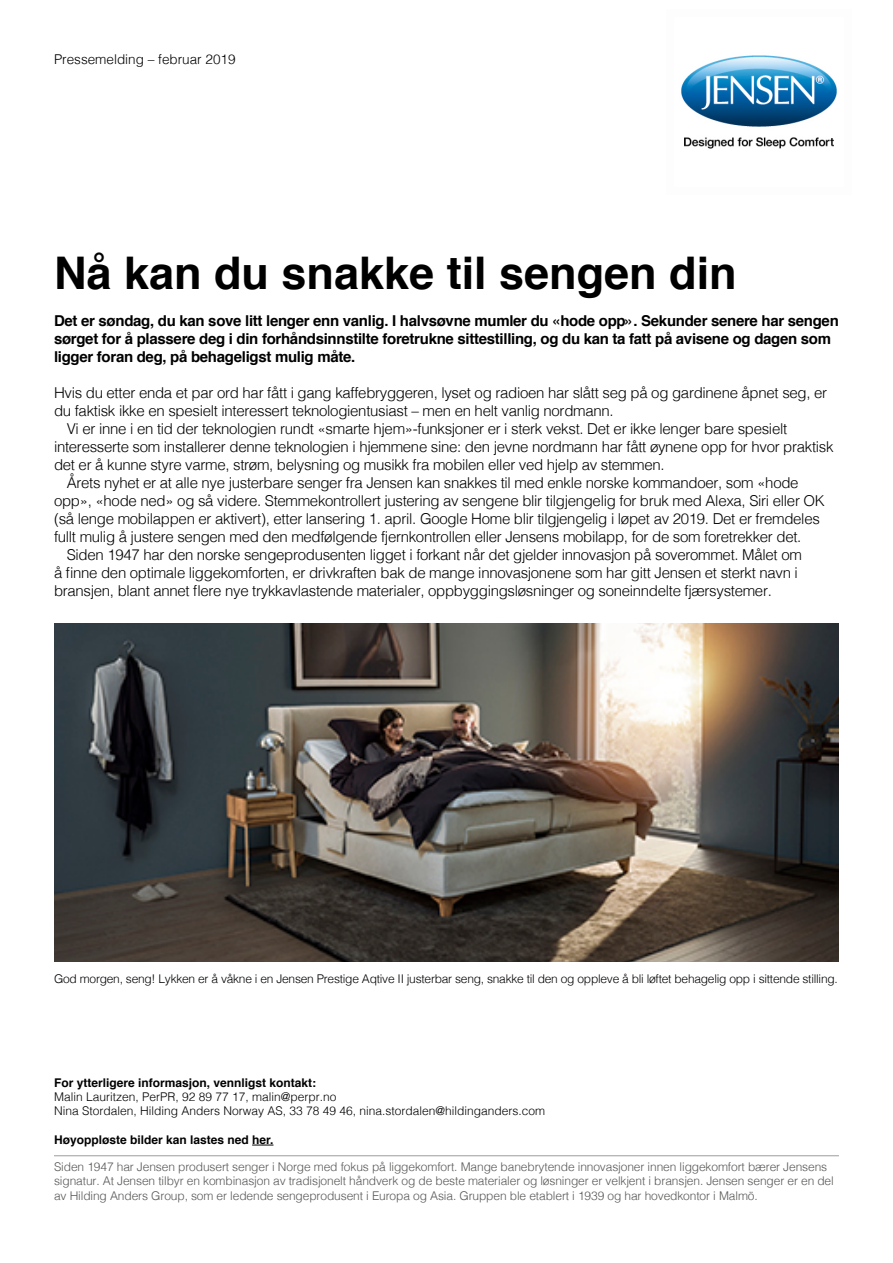
<style>
.page{position:relative;width:893px;height:1263px;background:#fff}
.page>*{position:absolute;margin:0;border:0;box-sizing:border-box;transform-origin:0 0}
.t1{font:700 45px "Helvetica";color:#000}
.t2{font:300 15px "Helvetica";letter-spacing:-.02em;color:#000}
.t3{font:700 15px/18px "Helvetica";letter-spacing:-.02em;color:#000}
.t4{font:300 13.5px "Helvetica";color:#000}
.t5{font:300 12px/14.4px "Helvetica";letter-spacing:-.01em;color:#575756}
.t6{font:300 12px "Helvetica";letter-spacing:-.02em;color:#000}
.t7{font:300 12px/14.4px "Helvetica";color:#000}
.t8{font:700 12px "Helvetica";color:#000}
</style>
<div class="page">
<img style="left:681px;top:55px;width:156px;height:94px">
<hr style="left:54px;top:1155px;width:785px;height:1px;background:#9d9d9c">
<img style="left:54px;top:623px;width:785px;height:339px">
<svg style="left:252px;top:1145px;width:21px;height:1px"></svg>
<p class="t4" style="left:54px;top:47px;width:183px">Pressemelding – februar 2019</p>
<h1 class="t1" style="left:54px;top:237px;width:684px">Nå kan du snakke til sengen din</h1>
<p class="t3" style="left:54px;top:312px;width:786px">Det er søndag, du kan sove litt lenger enn vanlig. I halvsøvne mumler du «hode opp». Sekunder senere har sengen sørget for å plassere deg i din forhåndsinnstilte foretrukne sittestilling, og du kan ta fatt på avisene og dagen som ligger foran deg, på behageligst mulig måte.</p>
<p class="t2" style="left:54px;top:380px;width:775px">Hvis du etter enda et par ord har fått i gang kaffebryggeren, lyset og radioen har slått seg på og gardinene åpnet seg, er</p>
<p class="t2" style="left:54px;top:398px;width:561px">du faktisk ikke en spesielt interessert teknologientusiast – men en helt vanlig nordmann.</p>
<p class="t2" style="left:67px;top:416px;width:722px">Vi er inne i en tid der teknologien rundt «smarte hjem»-funksjoner er i sterk vekst. Det er ikke lenger bare spesielt</p>
<p class="t2" style="left:54px;top:434px;width:781px">interesserte som installerer denne teknologien i hjemmene sine: den jevne nordmann har fått øynene opp for hvor praktisk</p>
<p class="t2" style="left:54px;top:452px;width:612px">det er å kunne styre varme, strøm, belysning og musikk fra mobilen eller ved hjelp av stemmen.</p>
<p class="t2" style="left:67px;top:470px;width:733px">Årets nyhet er at alle nye justerbare senger fra Jensen kan snakkes til med enkle norske kommandoer, som «hode</p>
<p class="t2" style="left:54px;top:488px;width:772px">opp», «hode ned» og så videre. Stemmekontrollert justering av sengene blir tilgjengelig for bruk med Alexa, Siri eller OK</p>
<p class="t2" style="left:54px;top:506px;width:767px">(så lenge mobilappen er aktivert), etter lansering 1. april. Google Home blir tilgjengelig i løpet av 2019. Det er fremdeles</p>
<p class="t2" style="left:54px;top:524px;width:749px">fullt mulig å justere sengen med den medfølgende fjernkontrollen eller Jensens mobilapp, for de som foretrekker det.</p>
<p class="t2" style="left:67px;top:542px;width:737px">Siden 1947 har den norske sengeprodusenten ligget i forkant når det gjelder innovasjon på soverommet. Målet om</p>
<p class="t2" style="left:54px;top:560px;width:745px">å finne den optimale liggekomforten, er drivkraften bak de mange innovasjonene som har gitt Jensen et sterkt navn i</p>
<p class="t2" style="left:54px;top:578px;width:719px">bransjen, blant annet flere nye trykkavlastende materialer, oppbyggingsløsninger og soneinndelte fjærsystemer.</p>
<p class="t6" style="left:54px;top:968px;width:785px">God morgen, seng! Lykken er å våkne i en Jensen Prestige Aqtive II justerbar seng, snakke til den og oppleve å bli løftet behagelig opp i sittende stilling.</p>
<p class="t8" style="left:54px;top:1072px;width:264px">For ytterligere informasjon, vennligst kontakt:</p>
<p class="t7" style="left:54px;top:1088px;width:493px">Malin Lauritzen, PerPR, 92 89 77 17, malin@perpr.no<br>Nina Stordalen, Hilding Anders Norway AS, 33 78 49 46, nina.stordalen@hildinganders.com</p>
<p class="t8" style="left:54px;top:1130px;width:221px">Høyoppløste bilder kan lastes ned her.</p>
<p class="t5" style="left:54px;top:1159px;width:781px">Siden 1947 har Jensen produsert senger i Norge med fokus på liggekomfort. Mange banebrytende innovasjoner innen liggekomfort bærer Jensens signatur. At Jensen tilbyr en kombinasjon av tradisjonelt håndverk og de beste materialer og løsninger er velkjent i bransjen. Jensen senger er en del av Hilding Anders Group, som er ledende sengeprodusent i Europa og Asia. Gruppen ble etablert i 1939 og har hovedkontor i Malmö.</p>
</div>
